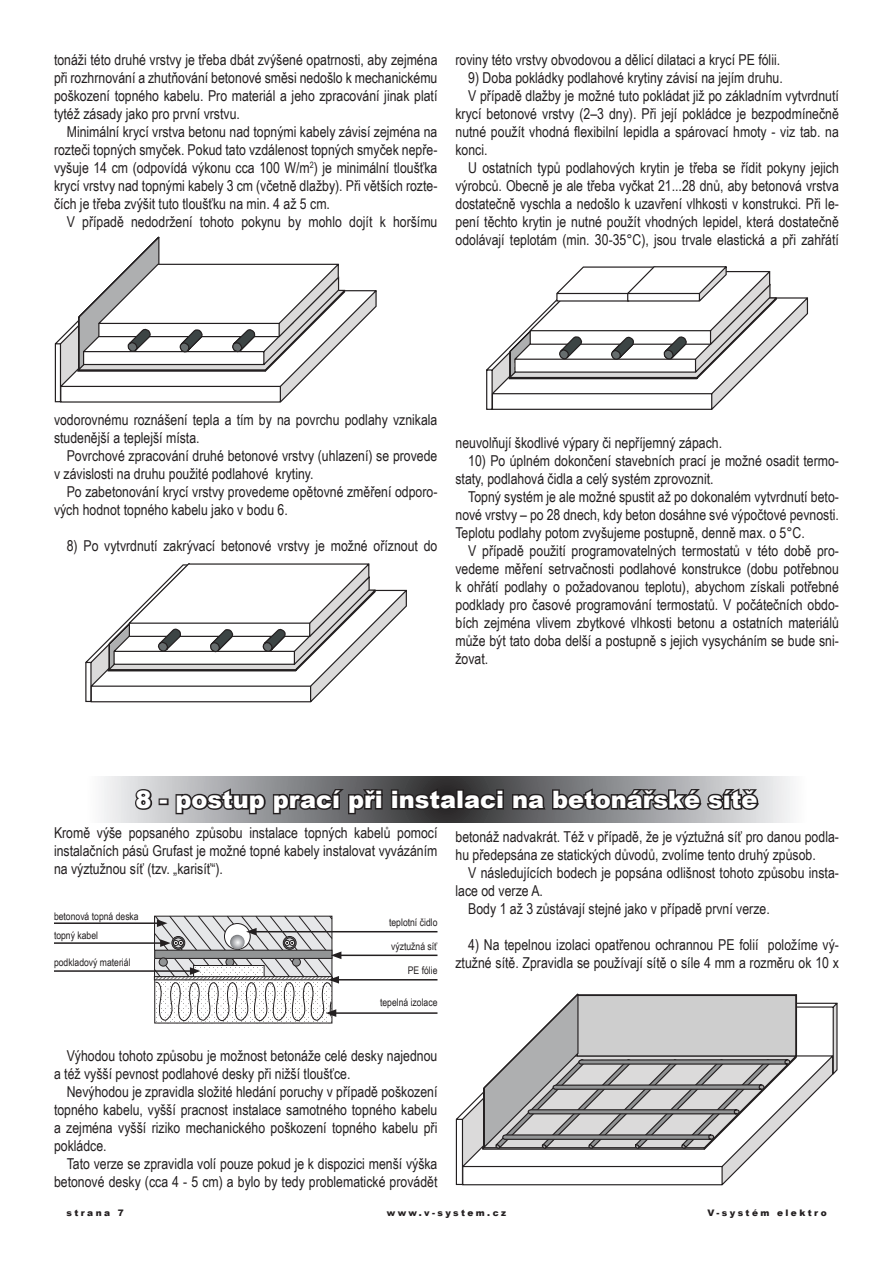
<style>
.page{position:relative;width:893px;height:1263px;background:#fff}
.page>*{position:absolute;margin:0;border:0;box-sizing:border-box;transform-origin:0 0}
.t1{font:900 24px "Arial";color:#fff}
.t2{font:15px/18px "Arial Narrow";color:#231f20;text-align:justify}
.t3{font:10.5px "Arial Narrow";color:#231f20}
.t4{font:900 9px "Arial";letter-spacing:.265em;color:#231f20}
</style>
<div class="page">
<svg style="left:54px;top:236px;width:323px;height:167px"></svg>
<svg style="left:85px;top:563px;width:322px;height:140px"></svg>
<svg style="left:486px;top:266px;width:323px;height:144px"></svg>
<svg style="left:455px;top:993px;width:383px;height:192px"></svg>
<svg style="left:102px;top:777px;width:690px;height:45px;background:#a0a1a3"></svg>
<svg style="left:133px;top:787px;width:21px;height:25px"></svg>
<div style="left:159px;top:798px;width:10px;height:7px;border:3px solid #231f20"></div>
<svg style="left:174px;top:786px;width:587px;height:30px;background:#585759"></svg>
<hr style="left:54px;top:942px;width:108px;height:2px;background:#231f20">
<hr style="left:254px;top:931px;width:183px;height:1px;background:#231f20">
<hr style="left:337px;top:979px;width:100px;height:1px;background:#231f20">
<hr style="left:334px;top:1012px;width:103px;height:2px;background:#231f20">
<hr style="left:339px;top:954px;width:98px;height:2px;background:#231f20">
<hr style="left:54px;top:970px;width:138px;height:2px;background:#231f20">
<hr style="left:54px;top:922px;width:105px;height:2px;background:#231f20">
<svg style="left:154px;top:915px;width:187px;height:108px"></svg>
<p class="t2" style="left:54px;top:50px;width:385px">tonáži této druhé vrstvy je třeba dbát zvýšené opatrnosti, aby zejména při rozhrnování a zhutňování betonové směsi nedošlo k mechanickému poškození topného kabelu. Pro materiál a jeho zpracování jinak platí tytéž zásady jako pro první vrstvu.</p>
<p class="t2" style="left:54px;top:122px;width:385px;text-indent:13px">Minimální krycí vrstva betonu nad topnými kabely závisí zejména na rozteči topných smyček. Pokud tato vzdálenost topných smyček nepře&shy;vyšuje 14 cm (odpovídá výkonu cca 100 W/m<sup>2</sup>) je minimální tloušťka krycí vrstvy nad topnými kabely 3 cm (včetně dlažby). Při větších rozte&shy;čích je třeba zvýšit tuto tloušťku na min. 4 až 5 cm.</p>
<p class="t2" style="left:67px;top:212px;width:372px">V případě nedodržení tohoto pokynu by mohlo dojít k horšímu</p>
<p class="t2" style="left:455px;top:50px;width:326px">roviny této vrstvy obvodovou a dělicí dilataci a krycí PE fólii.</p>
<p class="t2" style="left:468px;top:68px;width:316px">9) Doba pokládky podlahové krytiny závisí na jejím druhu.</p>
<p class="t2" style="left:468px;top:86px;width:372px">V případě dlažby je možné tuto pokládat již po základním vytvrdnutí</p>
<p class="t2" style="left:455px;top:104px;width:385px">krycí betonové vrstvy (2–3 dny). Při její pokládce je bezpodmínečně</p>
<p class="t2" style="left:455px;top:122px;width:385px">nutné použít vhodná flexibilní lepidla a spárovací hmoty - viz tab. na</p>
<p class="t2" style="left:455px;top:140px;width:34px">konci.</p>
<p class="t2" style="left:468px;top:158px;width:372px">U ostatních typů podlahových krytin je třeba se řídit pokyny jejich</p>
<p class="t2" style="left:455px;top:176px;width:385px">výrobců. Obecně je ale třeba vyčkat 21...28 dnů, aby betonová vrstva</p>
<p class="t2" style="left:455px;top:194px;width:385px">dostatečně vyschla a nedošlo k uzavření vlhkosti v konstrukci. Při le-</p>
<p class="t2" style="left:455px;top:212px;width:385px">pení těchto krytin je nutné použít vhodných lepidel, která dostatečně</p>
<p class="t2" style="left:455px;top:230px;width:385px">odolávají teplotám (min. 30-35°C), jsou trvale elastická a při zahřátí</p>
<p class="t2" style="left:54px;top:410px;width:385px">vodorovnému roznášení tepla a tím by na povrchu podlahy vznikala studenější a teplejší místa.</p>
<p class="t2" style="left:54px;top:446px;width:385px;text-indent:13px">Povrchové zpracování druhé betonové vrstvy (uhlazení) se provede v závislosti na druhu použité podlahové krytiny.</p>
<p class="t2" style="left:54px;top:482px;width:385px;text-indent:13px">Po zabetonování krycí vrstvy provedeme opětovné změření odporo&shy;vých hodnot topného kabelu jako v bodu 6.</p>
<p class="t2" style="left:67px;top:536px;width:372px">8) Po vytvrdnutí zakrývací betonové vrstvy je možné oříznout do</p>
<p class="t2" style="left:455px;top:433px;width:268px">neuvolňují škodlivé výpary či nepříjemný zápach.</p>
<p class="t2" style="left:455px;top:451px;width:385px;text-indent:13px">10) Po úplném dokončení stavebních prací je možné osadit termo&shy;staty, podlahová čidla a celý systém zprovoznit.</p>
<p class="t2" style="left:455px;top:487px;width:385px;text-indent:13px">Topný systém je ale možné spustit až po dokonalém vytvrdnutí beto&shy;nové vrstvy – po 28 dnech, kdy beton dosáhne své výpočtové pevnosti.<br>Teplotu podlahy potom zvyšujeme postupně, denně max. o 5°C.</p>
<p class="t2" style="left:455px;top:541px;width:385px;text-indent:13px">V případě použití programovatelných termostatů v této době pro&shy;vedeme měření setrvačnosti podlahové konstrukce (dobu potřebnou k ohřátí podlahy o požadovanou teplotu), abychom získali potřebné podklady pro časové programování termostatů. V počátečních obdo&shy;bích zejména vlivem zbytkové vlhkosti betonu a ostatních materiálů může být tato doba delší a postupně s jejich vysycháním se bude sni&shy;žovat.</p>
<h1 class="t1" style="left:136px;top:782px;width:623px">8 - postup prací při instalaci na betonářské sítě</h1>
<p class="t2" style="left:54px;top:823px;width:385px">Kromě výše popsaného způsobu instalace topných kabelů pomocí instalačních pásů Grufast je možné topné kabely instalovat vyvázáním na výztužnou síť (tzv. „karisíť“).</p>
<p class="t2" style="left:455px;top:827px;width:385px">betonáž nadvakrát. Též v případě, že je výztužná síť pro danou podla&shy;hu předepsána ze statických důvodů, zvolíme tento druhý způsob.</p>
<p class="t2" style="left:468px;top:863px;width:372px">V následujících bodech je popsána odlišnost tohoto způsobu insta-</p>
<p class="t2" style="left:455px;top:881px;width:89px">lace od verze A.</p>
<p class="t2" style="left:468px;top:899px;width:303px">Body 1 až 3 zůstávají stejné jako v případě první verze.</p>
<p class="t2" style="left:455px;top:935px;width:385px;text-align:right">4) Na tepelnou izolaci opatřenou ochrannou PE folií položíme vý&shy;ztužné sítě. Zpravidla se používají sítě o síle 4 mm a rozměru ok 10 x</p>
<p class="t3" style="left:54px;top:908px;width:86px">betonová topná deska</p>
<p class="t3" style="left:389px;top:915px;width:50px">teplotní čidlo</p>
<p class="t3" style="left:391px;top:939px;width:48px">výztužná síť</p>
<p class="t3" style="left:408px;top:962px;width:31px">PE fólie</p>
<p class="t3" style="left:380px;top:995px;width:59px">tepelná izolace</p>
<p class="t3" style="left:54px;top:928px;width:46px">topný kabel</p>
<p class="t3" style="left:54px;top:955px;width:78px">podkladový materiál</p>
<p class="t2" style="left:54px;top:1046px;width:385px;text-indent:13px">Výhodou tohoto způsobu je možnost betonáže celé desky najednou a též vyšší pevnost podlahové desky při nižší tloušťce.</p>
<p class="t2" style="left:54px;top:1082px;width:385px;text-indent:13px">Nevýhodou je zpravidla složité hledání poruchy v případě poškození topného kabelu, vyšší pracnost instalace samotného topného kabelu a zejména vyšší riziko mechanického poškození topného kabelu při pokládce.</p>
<p class="t2" style="left:54px;top:1154px;width:385px;text-align:right">Tato verze se zpravidla volí pouze pokud je k dispozici menší výška betonové desky (cca 4 - 5 cm) a bylo by tedy problematické provádět</p>
<p class="t4" style="left:66px;top:1207px;width:59px">strana 7</p>
<p class="t4" style="left:387px;top:1207px;width:121px">www.v-system.cz</p>
<p class="t4" style="left:707px;top:1207px;width:121px">V-systém elektro</p>
</div>
